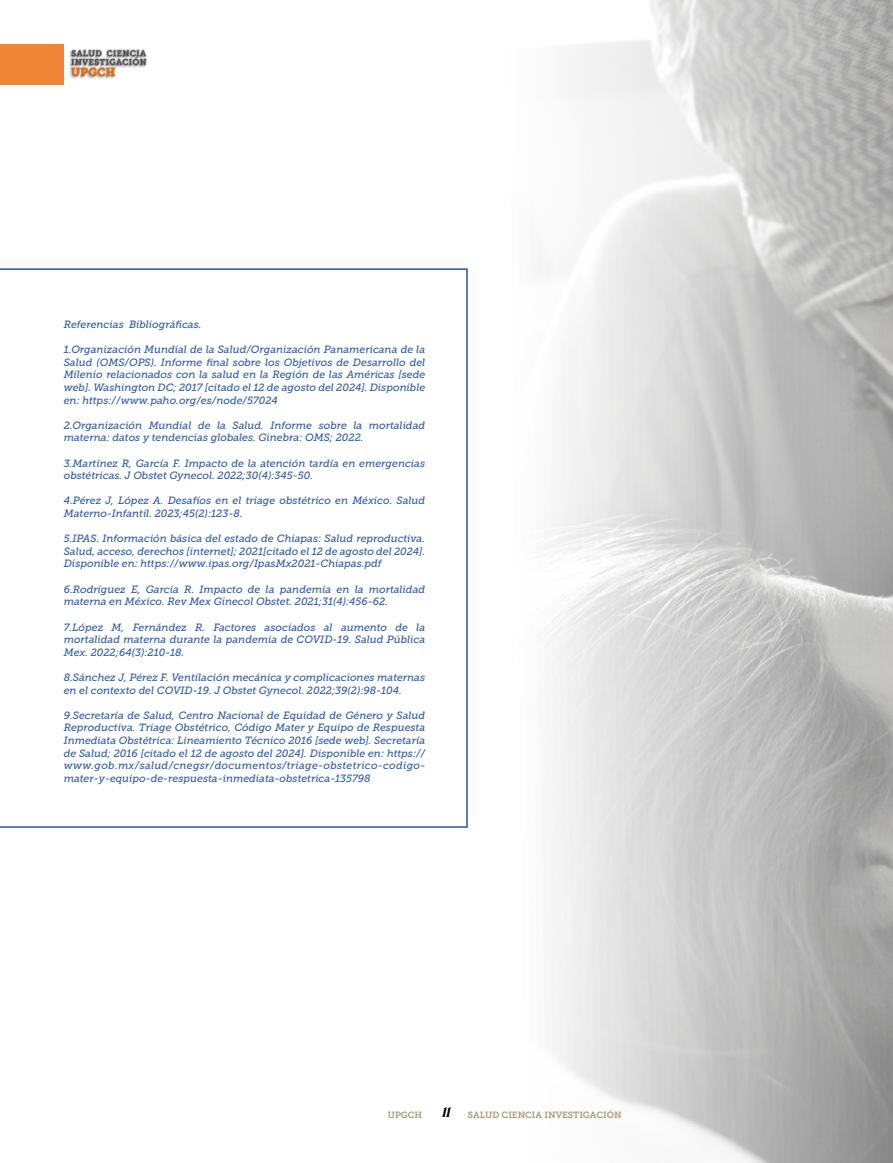
<style>
.page{position:relative;width:893px;height:1163px;background:#fff}
.page>*{position:absolute;margin:0;border:0;box-sizing:border-box;transform-origin:0 0}
.t1{font:italic 700 13.5px "Gazpacho";color:#000}
.t2{font:italic 10.5px/12.6px "Museo Slab 500";color:#2f5aa6}
.t3{font:9px "Museo Slab 700";color:#ab9b74}
</style>
<div class="page">
<img style="left:69px;top:49px;width:78px;height:30px">
<div style="left:0;top:45px;width:64px;height:40px;background:#f18536"></div>
<img style="left:446px;top:0;width:447px;height:1162px">
<svg style="left:0;top:268px;width:468px;height:559px"></svg>
<p class="t2" style="left:64px;top:318px;width:139px">Referencias Bibliográficas.</p>
<p class="t2" style="left:64px;top:343px;width:363px;text-align:justify">1.Organización Mundial de la Salud/Organización Panamericana de la Salud (OMS/OPS). Informe final sobre los Objetivos de Desarrollo del Milenio relacionados con la salud en la Región de las Américas [sede web]. Washington DC; 2017 [citado el 12 de agosto del 2024]. Disponible en: https://www.paho.org/es/node/57024</p>
<p class="t2" style="left:64px;top:419px;width:363px">2.Organización Mundial de la Salud. Informe sobre la mortalidad materna: datos y tendencias globales. Ginebra: OMS; 2022.</p>
<p class="t2" style="left:64px;top:457px;width:363px">3.Martínez R, García F. Impacto de la atención tardía en emergencias obstétricas. J Obstet Gynecol. 2022;30(4):345-50.</p>
<p class="t2" style="left:64px;top:494px;width:363px">4.Pérez J, López A. Desafíos en el triage obstétrico en México. Salud<br>Materno-Infantil. 2023;45(2):123-8.</p>
<p class="t2" style="left:64px;top:532px;width:363px;text-align:justify">5.IPAS. Información básica del estado de Chiapas: Salud reproductiva.<br>Salud, acceso, derechos [internet]; 2021[citado el 12 de agosto del 2024].<br>Disponible en: https://www.ipas.org/IpasMx2021-Chiapas.pdf</p>
<p class="t2" style="left:64px;top:583px;width:363px">6.Rodríguez E, García R. Impacto de la pandemia en la mortalidad materna en México. Rev Mex Ginecol Obstet. 2021;31(4):456-62.</p>
<p class="t2" style="left:64px;top:620px;width:363px;text-align:justify">7.López M, Fernández R. Factores asociados al aumento de la mortalidad materna durante la pandemia de COVID-19. Salud Pública Mex. 2022;64(3):210-18.</p>
<p class="t2" style="left:64px;top:671px;width:363px">8.Sánchez J, Pérez F. Ventilación mecánica y complicaciones maternas en el contexto del COVID-19. J Obstet Gynecol. 2022;39(2):98-104.</p>
<p class="t2" style="left:64px;top:709px;width:363px;text-align:justify">9.Secretaría de Salud, Centro Nacional de Equidad de Género y Salud Reproductiva. Triage Obstétrico, Código Mater y Equipo de Respuesta Inmediata Obstétrica: Lineamiento Técnico 2016 [sede web]. Secretaría de Salud; 2016 [citado el 12 de agosto del 2024]. Disponible en: https:// www.gob.mx/salud/cnegsr/documentos/triage-obstetrico-codigo&shy;mater-y-equipo-de-respuesta-inmediata-obstetrica-135798</p>
<p class="t3" style="left:388px;top:1109px;width:36px">UPGCH</p>
<p class="t1" style="left:442px;top:1103px;width:10px">11</p>
<p class="t3" style="left:468px;top:1109px;width:155px">SALUD CIENCIA INVESTIGACIÓN</p>
</div>
